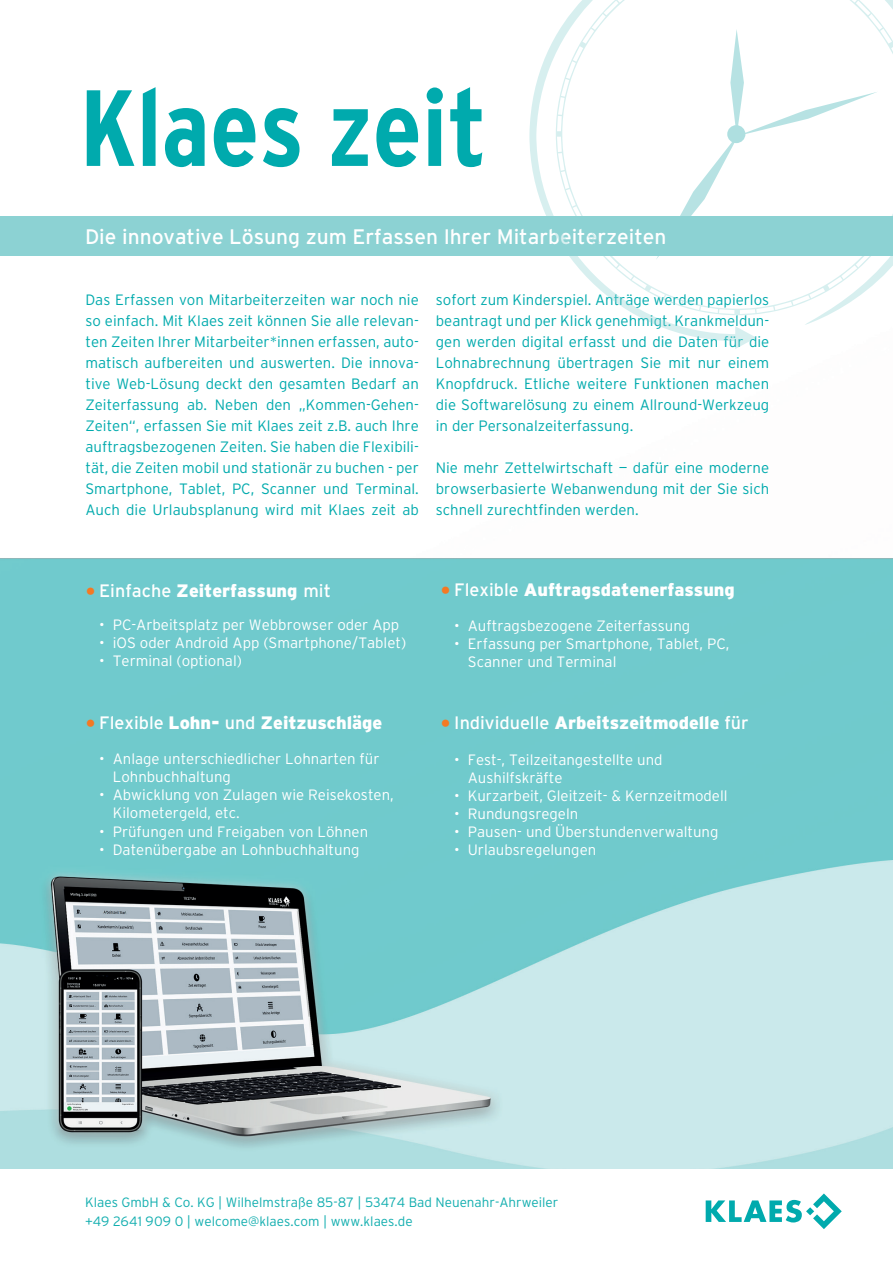
<style>
.page{position:relative;width:893px;height:1263px;background:#fff}
.page>*{position:absolute;margin:0;border:0;box-sizing:border-box;transform-origin:0 0}
.t1{font:700 condensed 108px "Interstate";color:#00aaad}
.t2{font:21px "Interstate";color:#fff}
.t3{font:900 18px "Interstate";color:#fff}
.t4{font:300 15px/21px "Interstate";color:#00aaad;text-align:justify}
.t5{font:300 15px/18px "Interstate";color:#fff}
.t6{font:300 13.5px/19.5px "Interstate";color:#12aeaf}
.s1{font-weight:400;font-size:24px;color:#f47923}
.s2{font-weight:400}
</style>
<div class="page">
<img style="left:0;top:558px;width:893px;height:611px">
<div style="left:0;top:216px;width:893px;height:40px;background:#8cd2d3"></div>
<svg style="left:529px;top:0;width:227px;height:349px"></svg>
<svg style="left:716px;top:0;width:177px;height:325px"></svg>
<svg style="left:706px;top:1193px;width:136px;height:36px"></svg>
<h1 class="t1" style="left:80px;top:68px;width:409px">Klaes zeit</h1>
<h2 class="t2" style="left:85px;top:225px;width:583px">Die innovative Lösung zum Erfassen Ihrer Mitarbeiterzeiten</h2>
<p class="t4" style="left:85px;top:289px;width:335px">Das Erfassen von Mitarbeiterzeiten war noch nie so einfach. Mit Klaes zeit können Sie alle relevan&shy;ten Zeiten Ihrer Mitarbeiter*innen erfassen, auto&shy;matisch aufbereiten und auswerten. Die innova&shy;tive Web-Lösung deckt den gesamten Bedarf an Zeiterfassung ab. Neben den „Kommen-Gehen-Zeiten“, erfassen Sie mit Klaes zeit z.B. auch Ihre auftragsbezogenen Zeiten. Sie haben die Flexibili&shy;tät, die Zeiten mobil und stationär zu buchen - per Smartphone, Tablet, PC, Scanner und Terminal.<br>Auch die Urlaubsplanung wird mit Klaes zeit ab</p>
<p class="t4" style="left:436px;top:289px;width:335px">sofort zum Kinderspiel. Anträge werden papierlos beantragt und per Klick genehmigt. Krankmeldun&shy;gen werden digital erfasst und die Daten für die Lohnabrechnung übertragen Sie mit nur einem Knopfdruck. Etliche weitere Funktionen machen die Softwarelösung zu einem Allround-Werkzeug in der Personalzeiterfassung.</p>
<p class="t4" style="left:436px;top:457px;width:335px">Nie mehr Zettelwirtschaft — dafür eine moderne browserbasierte Webanwendung mit der Sie sich schnell zurechtfinden werden.</p>
<p class="t3" style="left:85px;top:580px;width:247px"><span class="s1">•</span> <span class="s2">Einfache</span> Zeiterfassung <span class="s2">mit</span></p>
<p class="t3" style="left:440px;top:579px;width:296px"><span class="s1">•</span> <span class="s2">Flexible</span> Auftragsdatenerfassung</p>
<p class="t5" style="left:99px;top:615px;width:302px">• PC-Arbeitsplatz per Webbrowser oder App</p>
<p class="t5" style="left:99px;top:633px;width:309px">• iOS oder Android App (Smartphone/Tablet)</p>
<p class="t5" style="left:99px;top:651px;width:144px">• Terminal (optional)</p>
<p class="t5" style="left:454px;top:616px;width:237px">• Auftragsbezogene Zeiterfassung</p>
<p class="t5" style="left:468px;top:634px;width:263px;text-indent:-14px">• Erfassung per Smartphone, Tablet, PC,<br>Scanner und Terminal</p>
<p class="t3" style="left:85px;top:712px;width:298px"><span class="s1">•</span> <span class="s2">Flexible</span> Lohn- <span class="s2">und</span> Zeitzuschläge</p>
<p class="t3" style="left:440px;top:712px;width:310px"><span class="s1">•</span> <span class="s2">Individuelle</span> Arbeitszeitmodelle <span class="s2">für</span></p>
<p class="t5" style="left:113px;top:750px;width:268px;text-indent:-14px">• Anlage unterschiedlicher Lohnarten für<br>Lohnbuchhaltung</p>
<p class="t5" style="left:113px;top:786px;width:283px;text-indent:-14px">• Abwicklung von Zulagen wie Reisekosten,<br>Kilometergeld, etc.</p>
<p class="t5" style="left:99px;top:822px;width:270px">• Prüfungen und Freigaben von Löhnen</p>
<p class="t5" style="left:99px;top:840px;width:262px">• Datenübergabe an Lohnbuchhaltung</p>
<p class="t5" style="left:468px;top:751px;width:196px;text-indent:-14px">• Fest-, Teilzeitangestellte und<br>Aushilfskräfte</p>
<p class="t5" style="left:454px;top:787px;width:275px">• Kurzarbeit, Gleitzeit- &amp; Kernzeitmodell</p>
<p class="t5" style="left:454px;top:805px;width:126px">• Rundungsregeln</p>
<p class="t5" style="left:454px;top:823px;width:266px">• Pausen- und Überstundenverwaltung</p>
<p class="t5" style="left:454px;top:841px;width:143px">• Urlaubsregelungen</p>
<p class="t6" style="left:85px;top:1192px;width:475px">Klaes GmbH &amp; Co. KG | Wilhelmstraße 85-87 | 53474 Bad Neuenahr-Ahrweiler +49 2641 909 0 | welcome@klaes.com | www.klaes.de</p>
</div>
